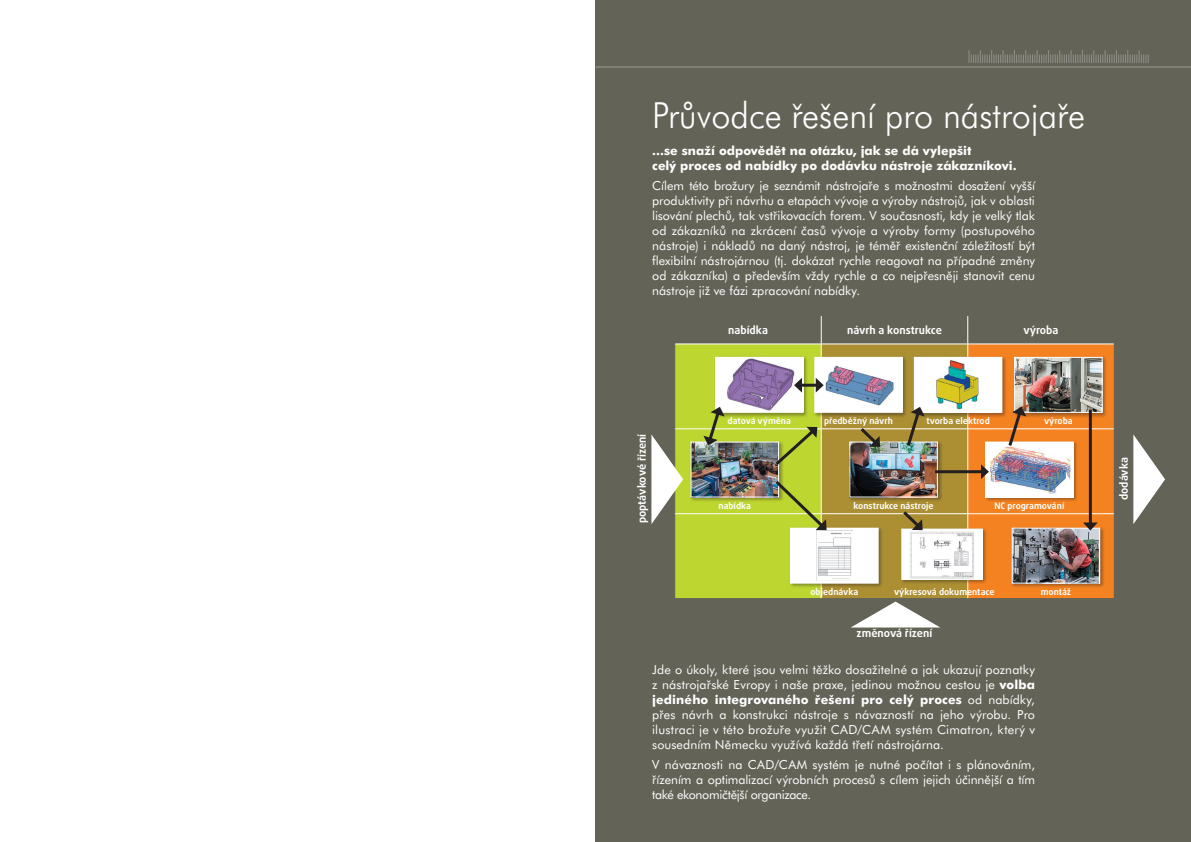
<style>
.page{position:relative;width:1191px;height:842px;background:#fff}
.page>*{position:absolute;margin:0;border:0;box-sizing:border-box;transform-origin:0 0}
.t1{font:300 36px "Futura BTCE";color:#fff;scale:.95 1}
.t2{font:12.5px/15px "Futura BTCE";letter-spacing:-.005em;color:#fff;text-align:justify}
.t3{font:700 12.5px/15px "Futura BTCE";color:#fff}
.t4{font:700 11px "Daxline Pro";color:#fff}
.t5{font:700 9px "Daxline Pro";color:#fff}
.s1{font-weight:700}
</style>
<div class="page">
<div style="left:595px;top:0;width:596px;height:842px;background:#636358"></div>
<hr style="left:595px;top:66px;width:596px;height:2px;background:#828176">
<svg style="left:968px;top:50px;width:181px;height:13px"></svg>
<img style="left:651px;top:316px;width:463px;height:311px">
<svg style="left:1133px;top:434px;width:32px;height:90px"></svg>
<h1 class="t1" style="left:652px;top:92px;width:457px">Průvodce řešení pro nástrojaře</h1>
<p class="t3" style="left:652px;top:143px;width:366px">...se snaží odpovědět na otázku, jak se dá vylepšit<br>celý proces od nabídky po dodávku nástroje zákazníkovi.</p>
<p class="t2" style="left:652px;top:178px;width:384px">Cílem této brožury je seznámit nástrojaře s možnostmi dosažení vyšší produktivity při návrhu a etapách vývoje a výroby nástrojů, jak v oblasti lisování plechů, tak vstřikovacích forem. V současnosti, kdy je velký tlak od zákazníků na zkrácení časů vývoje a výroby formy (postupového nástroje) i nákladů na daný nástroj, je téměř existenční záležitostí být flexibilní nástrojárnou (tj. dokázat rychle reagovat na případné změny od zákazníka) a především vždy rychle a co nejpřesněji stanovit cenu nástroje již ve fázi zpracování nabídky.</p>
<p class="t4" style="left:728px;top:323px;width:41px">nabídka</p>
<p class="t4" style="left:847px;top:323px;width:96px">návrh a konstrukce</p>
<p class="t4" style="left:1023px;top:323px;width:37px">výroba</p>
<p class="t4" style="left:634px;top:523px;width:91px;rotate:-90deg">poptávkové řízení</p>
<p class="t5" style="left:727px;top:415px;width:65px">datová výměna</p>
<p class="t5" style="left:824px;top:415px;width:70px">předběžný návrh</p>
<p class="t5" style="left:926px;top:415px;width:65px">tvorba elektrod</p>
<p class="t5" style="left:1044px;top:415px;width:30px">výroba</p>
<p class="t5" style="left:718px;top:500px;width:34px">nabídka</p>
<p class="t5" style="left:853px;top:500px;width:82px">konstrukce nástroje</p>
<p class="t5" style="left:994px;top:500px;width:71px">NC programování</p>
<p class="t5" style="left:810px;top:586px;width:49px">objednávka</p>
<p class="t5" style="left:894px;top:586px;width:102px">výkresová dokumentace</p>
<p class="t4" style="left:856px;top:626px;width:77px">změnová řízení</p>
<p class="t5" style="left:1040px;top:586px;width:32px">montáž</p>
<p class="t2" style="left:652px;top:662px;width:384px">Jde o úkoly, které jsou velmi těžko dosažitelné a jak ukazují poznatky z nástrojařské Evropy i naše praxe, jedinou možnou cestou je <span class="s1">volba jediného integrovaného řešení pro celý proces</span> od nabídky, přes návrh a konstrukci nástroje s návazností na jeho výrobu. Pro ilustraci je v této brožuře využit CAD/CAM systém Cimatron, který v sousedním Německu využívá každá třetí nástrojárna.</p>
<p class="t2" style="left:652px;top:757px;width:384px">V návaznosti na CAD/CAM systém je nutné počítat i s plánováním, řízením a optimalizací výrobních procesů s cílem jejich účinnější a tím také ekonomičtější organizace.</p>
<p class="t4" style="left:1116px;top:500px;width:45px;rotate:-90deg">dodávka</p>
</div>
